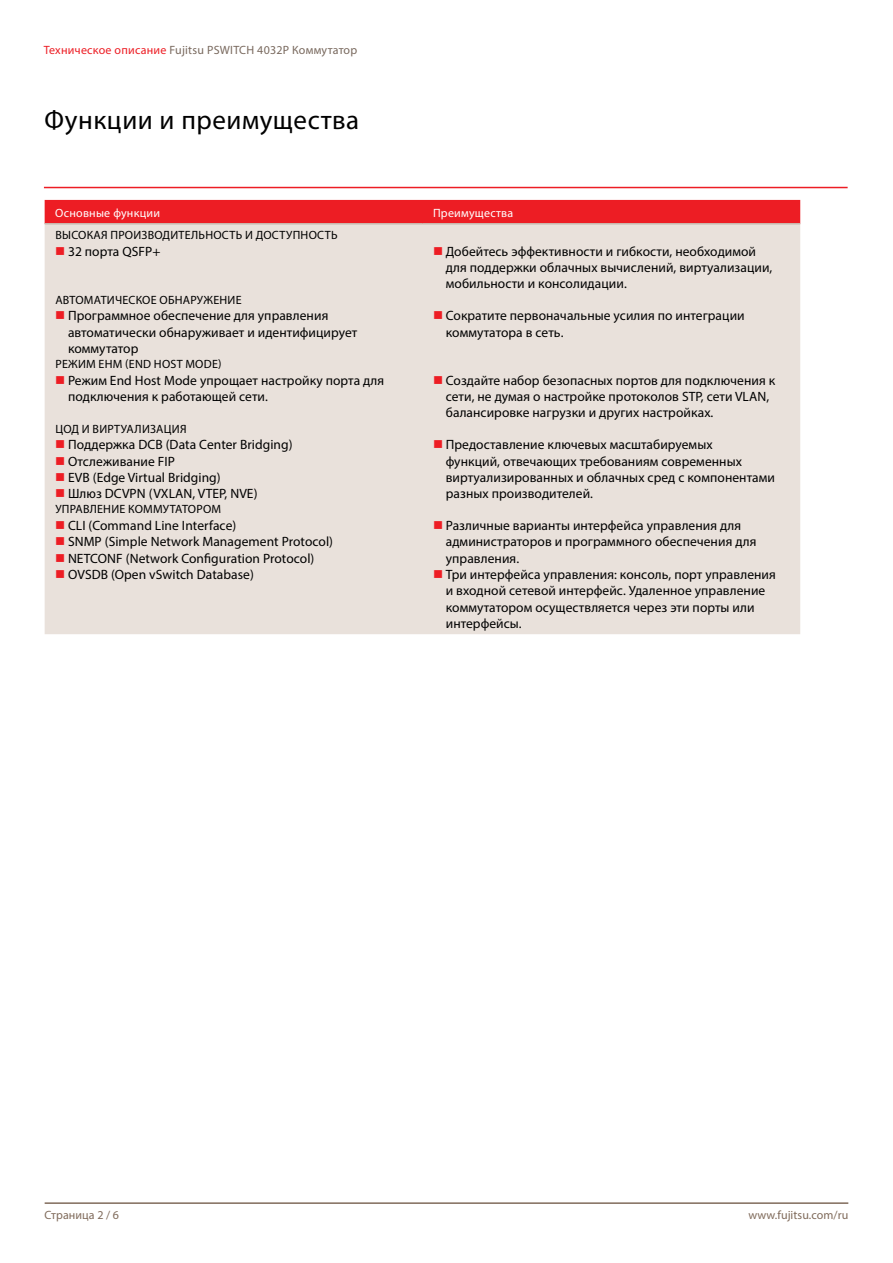
<style>
.page{position:relative;width:893px;height:1263px;background:#fff}
.page>*{position:absolute;margin:0;border:0;box-sizing:border-box;transform-origin:0 0}
.t1{font:27px "Myriad Pro";letter-spacing:.02em;color:#000}
.t2{font:13.5px/16.4px "Myriad Pro";letter-spacing:.005em;color:#000}
.t3{font:12px "Myriad Pro";letter-spacing:.02em;color:#000}
.t4{font:12px "Myriad Pro";letter-spacing:.02em;color:#79695e}
.t5{font:12px "Myriad Pro";letter-spacing:.005em;color:#806b5b}
.t6{font:12px "Myriad Pro";letter-spacing:.02em;color:#fff}
.s1{color:#ed1d24}
</style>
<div class="page">
<hr style="left:45px;top:1202px;width:803px;height:2px;background:#806b5b">
<div style="left:45px;top:200px;width:755px;height:23px;background:#ed1d24"></div>
<div style="left:45px;top:225px;width:755px;height:409px;background:#e9e1db"></div>
<hr style="left:45px;top:223px;width:377px;height:2px;background:#c9bbb0">
<hr style="left:422px;top:223px;width:378px;height:2px;background:#c9bbb0">
<hr style="left:44px;top:187px;width:804px;height:1px;background:#ed1d24">
<svg style="left:56px;top:247px;width:8px;height:8px"></svg>
<svg style="left:434px;top:247px;width:8px;height:8px"></svg>
<svg style="left:56px;top:311px;width:8px;height:8px"></svg>
<svg style="left:434px;top:311px;width:8px;height:8px"></svg>
<svg style="left:56px;top:376px;width:8px;height:8px"></svg>
<svg style="left:434px;top:376px;width:8px;height:8px"></svg>
<svg style="left:56px;top:440px;width:8px;height:8px"></svg>
<svg style="left:56px;top:457px;width:8px;height:7px"></svg>
<svg style="left:56px;top:473px;width:8px;height:8px"></svg>
<svg style="left:56px;top:489px;width:8px;height:8px"></svg>
<svg style="left:434px;top:440px;width:8px;height:8px"></svg>
<svg style="left:56px;top:521px;width:8px;height:8px"></svg>
<svg style="left:56px;top:537px;width:8px;height:8px"></svg>
<svg style="left:56px;top:554px;width:8px;height:8px"></svg>
<svg style="left:56px;top:570px;width:8px;height:8px"></svg>
<svg style="left:434px;top:521px;width:8px;height:8px"></svg>
<svg style="left:434px;top:570px;width:8px;height:8px"></svg>
<p class="t4" style="left:44px;top:43px;width:315px"><span class="s1">Техническое описание</span> Fujitsu PSWITCH 4032P Коммутатор</p>
<h1 class="t1" style="left:45px;top:103px;width:316px">Функции и преимущества</h1>
<p class="t6" style="left:55px;top:206px;width:106px">Основные функции</p>
<p class="t6" style="left:433px;top:206px;width:82px">Преимущества</p>
<p class="t3" style="left:55px;top:228px;width:284px">ВЫСОКАЯ ПРОИЗВОДИТЕЛЬНОСТЬ И ДОСТУПНОСТЬ</p>
<p class="t2" style="left:68px;top:243px;width:94px">32 порта QSFP+</p>
<p class="t2" style="left:446px;top:243px;width:328px">Добейтесь эффективности и гибкости, необходимой для поддержки облачных вычислений, виртуализации, мобильности и консолидации.</p>
<p class="t3" style="left:55px;top:292px;width:188px">АВТОМАТИЧЕСКОЕ ОБНАРУЖЕНИЕ</p>
<p class="t2" style="left:68px;top:307px;width:291px">Программное обеспечение для управления автоматически обнаруживает и идентифицирует коммутатор</p>
<p class="t2" style="left:446px;top:307px;width:300px">Сократите первоначальные усилия по интеграции коммутатора в сеть.</p>
<p class="t3" style="left:55px;top:357px;width:168px">РЕЖИМ EHM (END HOST MODE)</p>
<p class="t2" style="left:68px;top:372px;width:318px">Режим End Host Mode упрощает настройку порта для подключения к работающей сети.</p>
<p class="t2" style="left:446px;top:372px;width:331px">Создайте набор безопасных портов для подключения к сети, не думая о настройке протоколов STP, сети VLAN, балансировке нагрузки и других настройках.</p>
<p class="t3" style="left:55px;top:421px;width:133px">ЦОД И ВИРТУАЛИЗАЦИЯ</p>
<p class="t2" style="left:68px;top:436px;width:226px">Поддержка DCB (Data Center Bridging)<br>Отслеживание FIP<br>EVB (Edge Virtual Bridging)<br>Шлюз DCVPN (VXLAN, VTEP, NVE)</p>
<p class="t2" style="left:446px;top:436px;width:330px">Предоставление ключевых масштабируемых<br>функций, отвечающих требованиям современных виртуализированных и облачных сред с компонентами разных производителей.</p>
<p class="t3" style="left:55px;top:502px;width:167px">УПРАВЛЕНИЕ КОММУТАТОРОМ</p>
<p class="t2" style="left:68px;top:517px;width:267px">CLI (Command Line Interface)<br>SNMP (Simple Network Management Protocol)<br>NETCONF (Network Configuration Protocol)<br>OVSDB (Open vSwitch Database)</p>
<p class="t2" style="left:446px;top:517px;width:332px">Различные варианты интерфейса управления для администраторов и программного обеспечения для управления.<br>Три интерфейса управления: консоль, порт управления и входной сетевой интерфейс. Удаленное управление коммутатором осуществляется через эти порты или интерфейсы.</p>
<p class="t5" style="left:45px;top:1207px;width:76px">Страница 2 / 6</p>
<p class="t5" style="left:748px;top:1207px;width:101px">www.fujitsu.com/ru</p>
</div>
